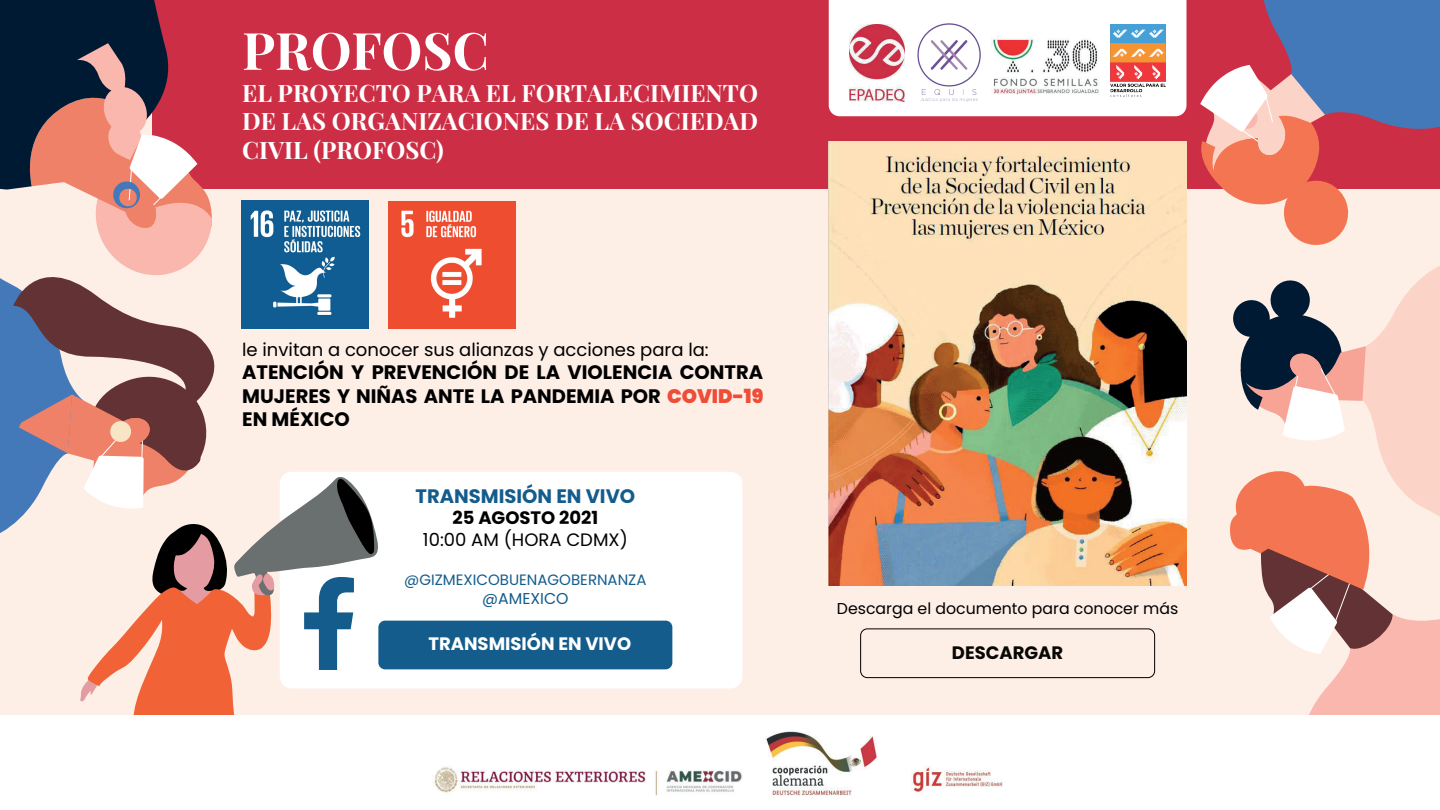
<style>
.page{position:relative;width:1440px;height:810px;background:#fff}
.page>*{position:absolute;margin:0;border:0;box-sizing:border-box;transform-origin:0 0}
.t1{font:700 51.6px "Playfair Display";color:#fff}
.t2{font:700 24px/28.8px "Playfair Display";color:#fff;text-align:justify}
.t3{font:700 19.5px/23.4px "Poppins";color:#000001;text-align:justify}
.t4{font:700 19.5px "Poppins";color:#135c8c}
.t5{font:18px "Poppins";color:#000001}
.t6{font:700 18px "Poppins";color:#fff}
.t7{font:700 18px "Poppins";color:#000001}
.t8{font:700 18px "Poppins";color:#080704}
.t9{font:15.75px "Poppins";color:#000001}
.t10{font:15.75px "Poppins";color:#135c8c}
.t11{font:15px "Poppins";color:#135c8c}
.s1{font-weight:900;color:#ef4d37}
</style>
<div class="page">
<div style="left:0;top:2px;width:1440px;height:808px;background:#fdeee6"></div>
<div style="left:152px;top:0;width:1288px;height:189px;background:#cc2f45"></div>
<div style="left:829px;top:0;width:357px;height:116px;background:#fff"></div>
<div style="left:846px;top:20px;width:324px;height:86px;background:#fff"></div>
<img style="left:992px;top:35px;width:107px;height:60px">
<img style="left:917px;top:23px;width:63px;height:78px">
<img style="left:1110px;top:24px;width:56px;height:73px">
<img style="left:850px;top:24px;width:55px;height:77px">
<div style="left:280px;top:472px;width:463px;height:216px;background:#fff;border-radius:12px"></div>
<div style="left:0;top:715px;width:1440px;height:95px;background:#fff"></div>
<img style="left:434px;top:731px;width:569px;height:65px">
<img style="left:829px;top:142px;width:357px;height:443px">
<div style="left:860px;top:628px;width:295px;height:50px;border:1px solid #000001;border-radius:7px"></div>
<div style="left:378px;top:621px;width:294px;height:48px;background:#135c8c;border-radius:7px"></div>
<img style="left:388px;top:201px;width:128px;height:127px">
<svg style="left:0;top:0;width:379px;height:715px"></svg>
<svg style="left:1200px;top:0;width:240px;height:715px"></svg>
<h1 class="t1" style="left:242px;top:18px;width:248px">PROFOSC</h1>
<p class="t2" style="left:242px;top:78px;width:518px">EL PROYECTO PARA EL FORTALECIMIENTO DE LAS ORGANIZACIONES DE LA SOCIEDAD CIVIL (PROFOSC)</p>
<p class="t5" style="left:242px;top:339px;width:468px">le invitan a conocer sus alianzas y acciones para la:</p>
<p class="t3" style="left:242px;top:361px;width:523px">ATENCIÓN Y PREVENCIÓN DE LA VIOLENCIA CONTRA MUJERES Y NIÑAS ANTE LA PANDEMIA POR <span class="s1">COVID-19<br></span>EN MÉXICO</p>
<p class="t4" style="left:416px;top:485px;width:221px">TRANSMISIÓN EN VIVO</p>
<p class="t7" style="left:453px;top:508px;width:147px">25 AGOSTO 2021</p>
<p class="t5" style="left:423px;top:529px;width:206px">10:00 AM (HORA CDMX)</p>
<p class="t11" style="left:404px;top:572px;width:244px">@GIZMEXICOBUENAGOBERNANZA</p>
<p class="t10" style="left:482px;top:590px;width:88px">@AMEXICO</p>
<p class="t6" style="left:428px;top:634px;width:204px">TRANSMISIÓN EN VIVO</p>
<p class="t9" style="left:837px;top:599px;width:343px">Descarga el documento para conocer más</p>
<p class="t8" style="left:952px;top:642px;width:113px">DESCARGAR</p>
</div>
